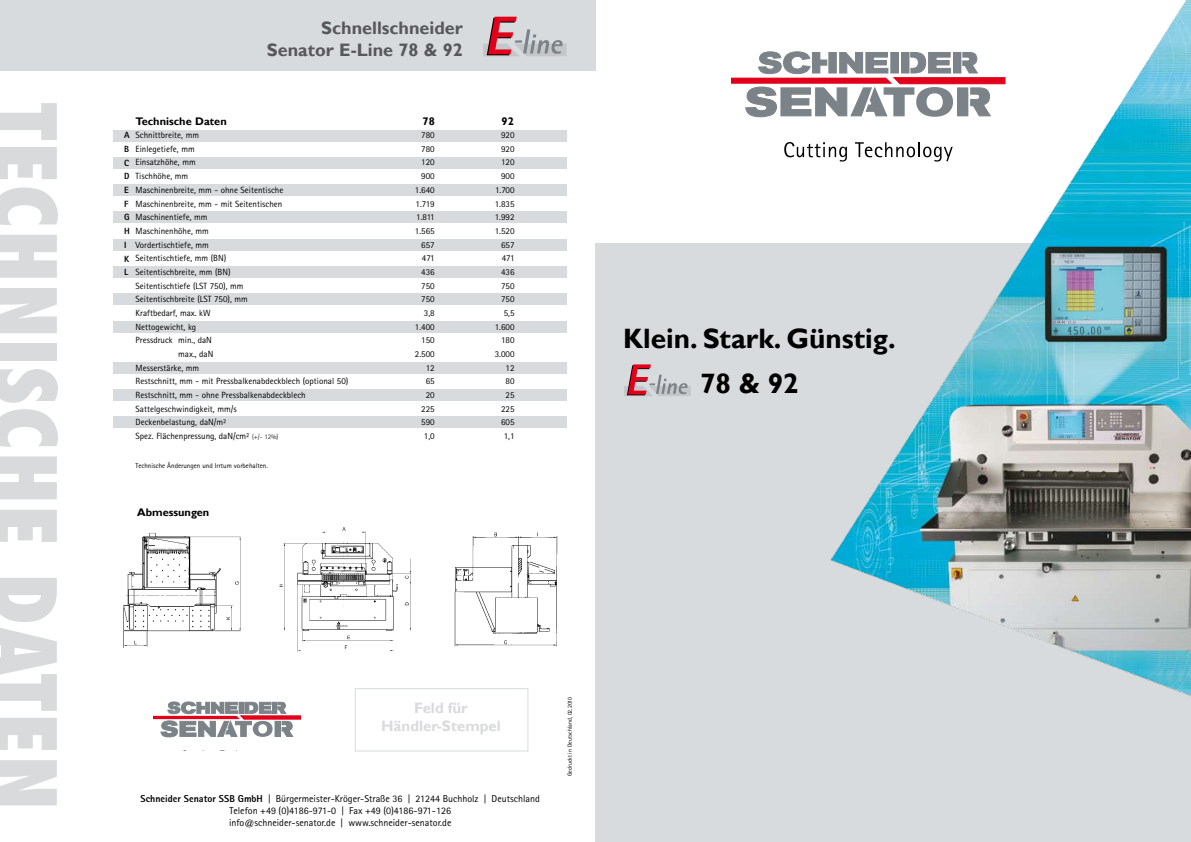
<style>
.page{position:relative;width:1191px;height:842px;background:#fff}
.page>*{position:absolute;margin:0;border:0;box-sizing:border-box;transform-origin:0 0}
.t1{font:800 condensed 85px "Futura";color:#d9dadb}
.t2{font:700 28px/45.2px "Gill Sans";color:#000}
.t3{font:700 18px/21.7px "Gill Sans";color:#58585a;text-align:right}
.t4{font:700 15px/18px "Gill Sans";color:#d9dadb;text-align:center}
.t5{font:700 11px "Gill Sans";color:#000}
.t6{font:10px/12px "Rotis Sans Serif";color:#000;text-align:center}
.t7{font:9px "Rotis Sans Serif";color:#000}
.t8{font:800 9px/13.7px "Rotis Sans Serif";color:#000}
.t9{font:7px "Rotis Sans Serif";color:#000}
.t10{font:6px "Rotis Sans Serif";color:#000}
.s1{font-weight:300;font-size:7px}
.s2{font-weight:800}
</style>
<div class="page">
<div style="left:0;top:0;width:595px;height:71px;background:#d7dbde"></div>
<div style="left:595px;top:243px;width:596px;height:599px;background:#d7dbde"></div>
<svg style="left:624px;top:364px;width:67px;height:32px"></svg>
<img style="left:830px;top:0;width:361px;height:697px">
<svg style="left:731px;top:52px;width:274px;height:65px"></svg>
<svg style="left:784px;top:142px;width:63px;height:20px"></svg>
<svg style="left:855px;top:142px;width:97px;height:20px"></svg>
<div style="left:113px;top:389px;width:454px;height:11px;background:#d7dbde"></div>
<div style="left:113px;top:417px;width:454px;height:11px;background:#d7dbde"></div>
<div style="left:113px;top:362px;width:454px;height:12px;background:#d7dbde"></div>
<div style="left:113px;top:239px;width:454px;height:12px;background:#d7dbde"></div>
<div style="left:113px;top:266px;width:454px;height:12px;background:#d7dbde"></div>
<div style="left:113px;top:293px;width:454px;height:12px;background:#d7dbde"></div>
<div style="left:113px;top:321px;width:454px;height:11px;background:#d7dbde"></div>
<div style="left:113px;top:211px;width:454px;height:12px;background:#d7dbde"></div>
<div style="left:113px;top:184px;width:454px;height:12px;background:#d7dbde"></div>
<div style="left:113px;top:157px;width:454px;height:11px;background:#d7dbde"></div>
<div style="left:113px;top:130px;width:454px;height:11px;background:#d7dbde"></div>
<svg style="left:483px;top:17px;width:83px;height:39px"></svg>
<img style="left:123px;top:527px;width:435px;height:125px">
<svg style="left:153px;top:702px;width:147px;height:35px"></svg>
<div style="left:355px;top:688px;width:173px;height:63px;border:1px solid #d7dbde"></div>
<h1 class="t1" style="left:78px;top:101px;width:711px;rotate:90deg">TECHNISCHE DATEN</h1>
<h3 class="t3" style="left:267px;top:18px;width:197px">Schnellschneider<br>Senator E-Line 78 &amp; 92</h3>
<p class="t5" style="left:136px;top:114px;width:93px">Technische Daten</p>
<p class="t5" style="left:422px;top:114px;width:14px">78</p>
<p class="t5" style="left:501px;top:114px;width:14px">92</p>
<p class="t7" style="left:136px;top:130px;width:65px">Schnittbreite, mm</p>
<p class="t7" style="left:136px;top:143px;width:61px">Einlegetiefe, mm</p>
<p class="t7" style="left:136px;top:157px;width:62px">Einsatzhöhe, mm</p>
<p class="t7" style="left:136px;top:171px;width:54px">Tischhöhe, mm</p>
<p class="t7" style="left:136px;top:184px;width:149px">Maschinenbreite, mm - ohne Seitentische</p>
<p class="t7" style="left:136px;top:198px;width:148px">Maschinenbreite, mm - mit Seitentischen</p>
<p class="t7" style="left:136px;top:212px;width:73px">Maschinentiefe, mm</p>
<p class="t7" style="left:136px;top:226px;width:75px">Maschinenhöhe, mm</p>
<p class="t7" style="left:136px;top:239px;width:75px">Vordertischtiefe, mm</p>
<p class="t7" style="left:136px;top:253px;width:92px">Seitentischtiefe, mm (BN)</p>
<p class="t7" style="left:136px;top:267px;width:96px">Seitentischbreite, mm (BN)</p>
<p class="t7" style="left:136px;top:280px;width:109px">Seitentischtiefe (LST 750), mm</p>
<p class="t7" style="left:136px;top:294px;width:114px">Seitentischbreite (LST 750), mm</p>
<p class="t7" style="left:136px;top:308px;width:76px">Kraftbedarf, max. kW</p>
<p class="t7" style="left:136px;top:321px;width:62px">Nettogewicht, kg</p>
<p class="t7" style="left:136px;top:335px;width:78px">Pressdruck min., daN</p>
<p class="t7" style="left:178px;top:349px;width:37px">max., daN</p>
<p class="t7" style="left:136px;top:362px;width:65px">Messerstärke, mm</p>
<p class="t7" style="left:136px;top:376px;width:214px">Restschnitt, mm - mit Pressbalkenabdeckblech (optional 50)</p>
<p class="t7" style="left:136px;top:390px;width:172px">Restschnitt, mm - ohne Pressbalkenabdeckblech</p>
<p class="t7" style="left:136px;top:403px;width:103px">Sattelgeschwindigkeit, mm/s</p>
<p class="t7" style="left:136px;top:417px;width:92px">Deckenbelastung, daN/m²</p>
<p class="t7" style="left:136px;top:431px;width:144px">Spez. Flächenpressung, daN/cm² <span class="s1">(+/- 12%)</span></p>
<p class="t9" style="left:136px;top:462px;width:134px">Technische Änderungen und Irrtum vorbehalten.</p>
<p class="t8" style="left:124px;top:128px;width:7px">A<br>B<br>C<br>D<br>E<br>F<br>G<br>H<br>I<br>K<br>L</p>
<p class="t5" style="left:137px;top:506px;width:74px">Abmessungen</p>
<p class="t7" style="left:421px;top:130px;width:15px">780</p>
<p class="t7" style="left:501px;top:130px;width:15px">920</p>
<p class="t7" style="left:421px;top:143px;width:15px">780</p>
<p class="t7" style="left:501px;top:143px;width:15px">920</p>
<p class="t7" style="left:421px;top:157px;width:15px">120</p>
<p class="t7" style="left:501px;top:157px;width:15px">120</p>
<p class="t7" style="left:421px;top:171px;width:15px">900</p>
<p class="t7" style="left:501px;top:171px;width:15px">900</p>
<p class="t7" style="left:415px;top:184px;width:21px">1.640</p>
<p class="t7" style="left:495px;top:184px;width:21px">1.700</p>
<p class="t7" style="left:415px;top:198px;width:21px">1.719</p>
<p class="t7" style="left:495px;top:198px;width:21px">1.835</p>
<p class="t7" style="left:416px;top:212px;width:20px">1.811</p>
<p class="t7" style="left:495px;top:212px;width:21px">1.992</p>
<p class="t7" style="left:415px;top:226px;width:21px">1.565</p>
<p class="t7" style="left:495px;top:226px;width:21px">1.520</p>
<p class="t7" style="left:421px;top:239px;width:15px">657</p>
<p class="t7" style="left:501px;top:239px;width:15px">657</p>
<p class="t7" style="left:422px;top:253px;width:14px">471</p>
<p class="t7" style="left:502px;top:253px;width:14px">471</p>
<p class="t7" style="left:421px;top:267px;width:15px">436</p>
<p class="t7" style="left:501px;top:267px;width:15px">436</p>
<p class="t7" style="left:421px;top:280px;width:15px">750</p>
<p class="t7" style="left:501px;top:280px;width:15px">750</p>
<p class="t7" style="left:421px;top:294px;width:15px">750</p>
<p class="t7" style="left:501px;top:294px;width:15px">750</p>
<p class="t7" style="left:424px;top:308px;width:12px">3,8</p>
<p class="t7" style="left:504px;top:308px;width:12px">5,5</p>
<p class="t7" style="left:415px;top:321px;width:21px">1.400</p>
<p class="t7" style="left:495px;top:321px;width:21px">1.600</p>
<p class="t7" style="left:421px;top:335px;width:15px">150</p>
<p class="t7" style="left:501px;top:335px;width:15px">180</p>
<p class="t7" style="left:415px;top:349px;width:21px">2.500</p>
<p class="t7" style="left:495px;top:349px;width:21px">3.000</p>
<p class="t7" style="left:426px;top:362px;width:10px">12</p>
<p class="t7" style="left:505px;top:362px;width:11px">12</p>
<p class="t7" style="left:426px;top:376px;width:10px">65</p>
<p class="t7" style="left:505px;top:376px;width:11px">80</p>
<p class="t7" style="left:426px;top:390px;width:10px">20</p>
<p class="t7" style="left:505px;top:390px;width:11px">25</p>
<p class="t7" style="left:421px;top:403px;width:15px">225</p>
<p class="t7" style="left:501px;top:403px;width:15px">225</p>
<p class="t7" style="left:421px;top:417px;width:15px">590</p>
<p class="t7" style="left:501px;top:417px;width:15px">605</p>
<p class="t7" style="left:424px;top:431px;width:12px">1,0</p>
<p class="t7" style="left:504px;top:431px;width:12px">1,1</p>
<h2 class="t2" style="left:700px;top:317px;width:197px;text-indent:-77px">Klein. Stark. Günstig.<br>78 &amp; 92</h2>
<h3 class="t4" style="left:381px;top:700px;width:121px">Feld für<br>Händler-Stempel</h3>
<p class="t6" style="left:141px;top:793px;width:401px"><span class="s2">Schneider Senator SSB GmbH</span> | Bürgermeister-Kröger-Straße 36 | 21244 Buchholz | Deutschland<br>Telefon +49 (0)4186-971-0 | Fax +49 (0)4186-971-126<br>info@schneider-senator.de | www.schneider-senator.de</p>
<p class="t10" style="left:566px;top:776px;width:81px;rotate:-90deg">Gedruckt in Deutschland, 02.2010</p>
</div>
